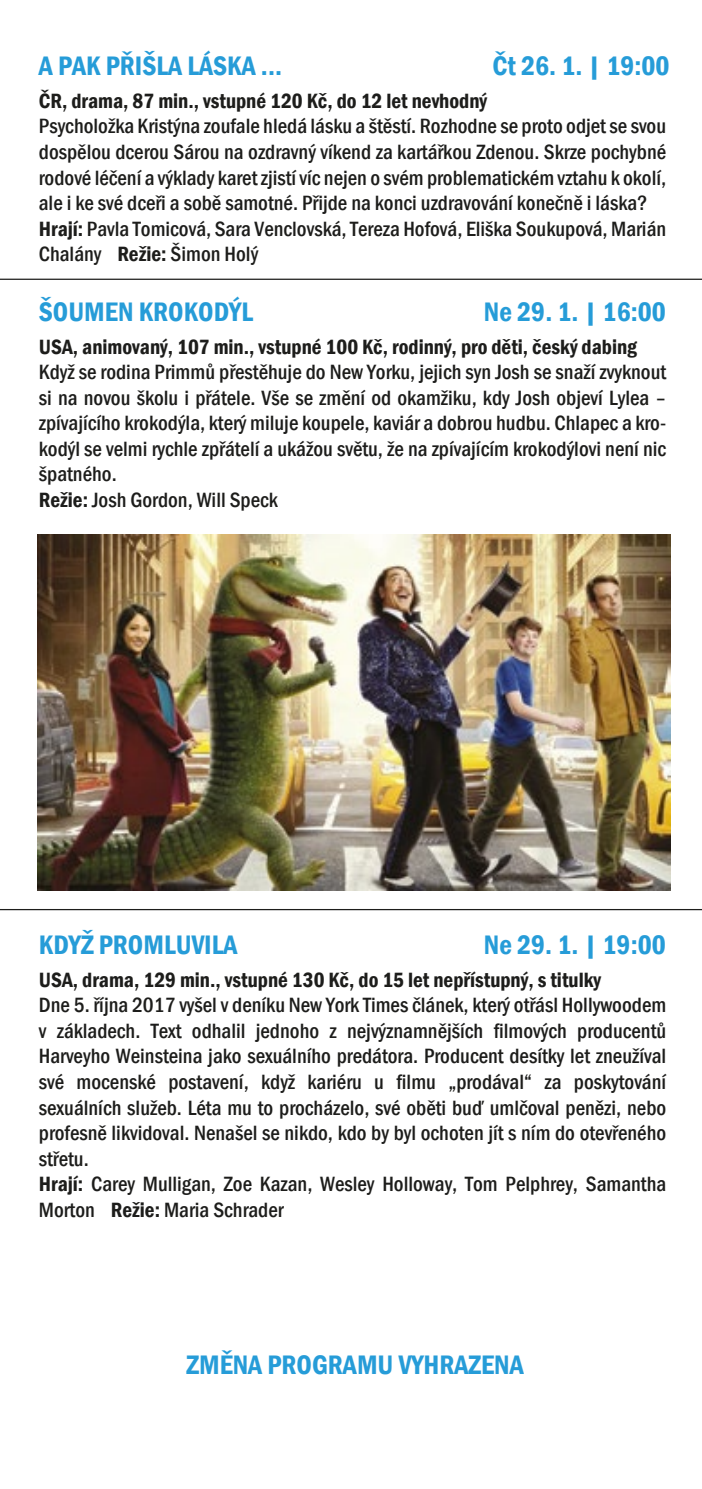
<style>
.page{position:relative;width:702px;height:1489px;background:#fff}
.page>*{position:absolute;margin:0;border:0;box-sizing:border-box;transform-origin:0 0}
.t1{font:600 condensed 27.5px "Franklin Gothic";color:#269cd8}
.t2{font:500 condensed 21.25px/25.5px "Franklin Gothic";color:#1d1d1b}
.t3{font:600 condensed 21.25px "Franklin Gothic";color:#1d1d1b}
.s1{font-weight:600}
</style>
<div class="page">
<hr style="left:0;top:278px;width:702px;height:2px;background:#1d1d1b">
<hr style="left:0;top:908px;width:702px;height:2px;background:#1d1d1b">
<img style="left:37px;top:534px;width:633px;height:356px">
<p class="t1" style="left:39px;top:48px;width:245px">A PAK PŘIŠLA LÁSKA ...</p>
<p class="t1" style="left:492px;top:48px;width:179px">Čt 26. 1. | 19:00</p>
<p class="t3" style="left:39px;top:87px;width:449px">ČR, drama, 87 min., vstupné 120 Kč, do 12 let nevhodný</p>
<p class="t2" style="left:39px;top:113px;width:629px">Psycholožka Kristýna zoufale hledá lásku a štěstí. Rozhodne se proto odjet se svou dospělou dcerou Sárou na ozdravný víkend za kartářkou Zdenou. Skrze pochybné rodové léčení a výklady karet zjistí víc nejen o svém problematickém vztahu k okolí, ale i ke své dceři a sobě samotné. Přijde na konci uzdravování konečně i láska?<br><span class="s1">Hrají:</span> Pavla Tomicová, Sara Venclovská, Tereza Hofová, Eliška Soukupová, Marián Chalány <span class="s1">Režie:</span> Šimon Holý</p>
<p class="t1" style="left:39px;top:293px;width:216px">ŠOUMEN KROKODÝL</p>
<p class="t1" style="left:484px;top:293px;width:183px">Ne 29. 1. | 16:00</p>
<p class="t3" style="left:39px;top:332px;width:599px">USA, animovaný, 107 min., vstupné 100 Kč, rodinný, pro děti, český dabing</p>
<p class="t2" style="left:39px;top:359px;width:629px">Když se rodina Primmů přestěhuje do New Yorku, jejich syn Josh se snaží zvyknout si na novou školu i přátele. Vše se změní od okamžiku, kdy Josh objeví Lylea – zpívajícího krokodýla, který miluje koupele, kaviár a dobrou hudbu. Chlapec a kro&shy;kodýl se velmi rychle zpřátelí a ukážou světu, že na zpívajícím krokodýlovi není nic špatného.<br><span class="s1">Režie:</span> Josh Gordon, Will Speck</p>
<p class="t1" style="left:39px;top:926px;width:200px">KDYŽ PROMLUVILA</p>
<p class="t1" style="left:484px;top:926px;width:183px">Ne 29. 1. | 19:00</p>
<p class="t3" style="left:39px;top:965px;width:563px">USA, drama, 129 min., vstupné 130 Kč, do 15 let nepřístupný, s titulky</p>
<p class="t2" style="left:39px;top:992px;width:629px">Dne 5. října 2017 vyšel v deníku New York Times článek, který otřásl Hollywoodem v základech. Text odhalil jednoho z nejvýznamnějších filmových producentů Harveyho Weinsteina jako sexuálního predátora. Producent desítky let zneužíval své mocenské postavení, když kariéru u filmu „prodával“ za poskytování sexuálních služeb. Léta mu to procházelo, své oběti buď umlčoval penězi, nebo profesně likvidoval. Nenašel se nikdo, kdo by byl ochoten jít s ním do otevřeného střetu.<br><span class="s1">Hrají:</span> Carey Mulligan, Zoe Kazan, Wesley Holloway, Tom Pelphrey, Samantha Morton <span class="s1">Režie:</span> Maria Schrader</p>
<p class="t1" style="left:186px;top:1346px;width:339px">ZMĚNA PROGRAMU VYHRAZENA</p>
</div>
